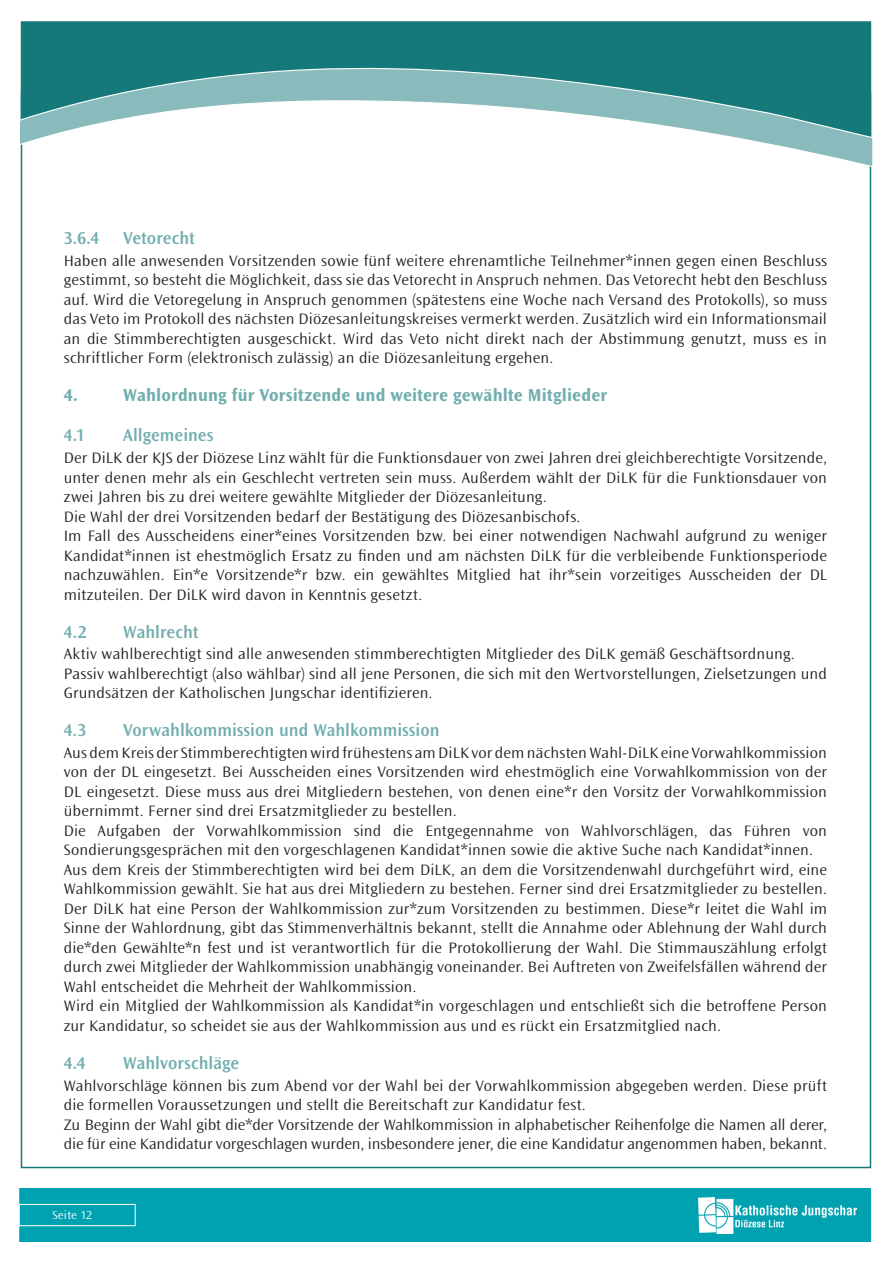
<style>
.page{position:relative;width:893px;height:1263px;background:#fff}
.page>*{position:absolute;margin:0;border:0;box-sizing:border-box;transform-origin:0 0}
.t1{font:600 18px "Ocean Sans Std";color:#72aeaf}
.t2{font:700 18px "Ocean Sans Std";letter-spacing:.005em;color:#72aeaf}
.Fließtext{font:300 15.75px/19.5px "Ocean Sans Std";letter-spacing:.005em;color:#231f20;scale:1.05 1}
.t3{font:300 12px "Ocean Sans Std";letter-spacing:.015em;color:#fff;scale:1.05 1}
</style>
<div class="page">
<div style="left:21px;top:92px;width:850px;height:1076px;background:#fff;border:2px solid #157879"></div>
<div style="left:21px;top:1188px;width:850px;height:53px;background:#00a2b2"></div>
<div style="left:19px;top:1204px;width:117px;height:22px;border:1px solid #fff"></div>
<svg style="left:20px;top:21px;width:852px;height:240px"></svg>
<svg style="left:872px;top:138px;width:1px;height:28px"></svg>
<img style="left:699px;top:1197px;width:158px;height:36px">
<p class="t1" style="left:64px;top:228px;width:37px">3.6.4</p>
<p class="t1" style="left:123px;top:228px;width:73px">Vetorecht</p>
<p class="Fließtext" style="left:64px;top:251px;width:728px;text-align:justify">Haben alle anwesenden Vorsitzenden sowie fünf weitere ehrenamtliche Teilnehmer*innen gegen einen Beschluss gestimmt, so besteht die Möglichkeit, dass sie das Vetorecht in Anspruch nehmen. Das Vetorecht hebt den Beschluss auf. Wird die Vetoregelung in Anspruch genommen (spätestens eine Woche nach Versand des Protokolls), so muss das Veto im Protokoll des nächsten Diözesanleitungskreises vermerkt werden. Zusätzlich wird ein Informationsmail an die Stimmberechtigten ausgeschickt. Wird das Veto nicht direkt nach der Abstimmung genutzt, muss es in schriftlicher Form (elektronisch zulässig) an die Diözesanleitung ergehen.</p>
<p class="t2" style="left:64px;top:385px;width:13px">4.</p>
<p class="t2" style="left:123px;top:385px;width:485px">Wahlordnung für Vorsitzende und weitere gewählte Mitglieder</p>
<p class="t1" style="left:64px;top:425px;width:23px">4.1</p>
<p class="t1" style="left:123px;top:425px;width:92px">Allgemeines</p>
<p class="Fließtext" style="left:64px;top:448px;width:728px;text-align:justify">Der DiLK der KJS der Diözese Linz wählt für die Funktionsdauer von zwei Jahren drei gleichberechtigte Vorsitzende, unter denen mehr als ein Geschlecht vertreten sein muss. Außerdem wählt der DiLK für die Funktionsdauer von zwei Jahren bis zu drei weitere gewählte Mitglieder der Diözesanleitung.</p>
<p class="Fließtext" style="left:64px;top:507px;width:492px">Die Wahl der drei Vorsitzenden bedarf der Bestätigung des Diözesanbischofs.</p>
<p class="Fließtext" style="left:64px;top:526px;width:728px;text-align:justify">Im Fall des Ausscheidens einer*eines Vorsitzenden bzw. bei einer notwendigen Nachwahl aufgrund zu weniger Kandidat*innen ist ehestmöglich Ersatz zu finden und am nächsten DiLK für die verbleibende Funktionsperiode nachzuwählen. Ein*e Vorsitzende*r bzw. ein gewähltes Mitglied hat ihr*sein vorzeitiges Ausscheiden der DL mitzuteilen. Der DiLK wird davon in Kenntnis gesetzt.</p>
<p class="t1" style="left:64px;top:622px;width:24px">4.2</p>
<p class="t1" style="left:123px;top:622px;width:77px">Wahlrecht</p>
<p class="Fließtext" style="left:64px;top:644px;width:696px">Aktiv wahlberechtigt sind alle anwesenden stimmberechtigten Mitglieder des DiLK gemäß Geschäftsordnung.</p>
<p class="Fließtext" style="left:64px;top:664px;width:728px">Passiv wahlberechtigt (also wählbar) sind all jene Personen, die sich mit den Wertvorstellungen, Zielsetzungen und<br>Grundsätzen der Katholischen Jungschar identifizieren.</p>
<p class="t1" style="left:64px;top:720px;width:24px">4.3</p>
<p class="t1" style="left:123px;top:720px;width:318px">Vorwahlkommission und Wahlkommission</p>
<p class="Fließtext" style="left:64px;top:743px;width:728px;text-align:justify">Aus dem Kreis der Stimmberechtigten wird frühestens am DiLK vor dem nächsten Wahl-DiLK eine Vorwahlkommission von der DL eingesetzt. Bei Ausscheiden eines Vorsitzenden wird ehestmöglich eine Vorwahlkommission von der DL eingesetzt. Diese muss aus drei Mitgliedern bestehen, von denen eine*r den Vorsitz der Vorwahlkommission übernimmt. Ferner sind drei Ersatzmitglieder zu bestellen.</p>
<p class="Fließtext" style="left:64px;top:821px;width:728px">Die Aufgaben der Vorwahlkommission sind die Entgegennahme von Wahlvorschlägen, das Führen von<br>Sondierungsgesprächen mit den vorgeschlagenen Kandidat*innen sowie die aktive Suche nach Kandidat*innen.</p>
<p class="Fließtext" style="left:64px;top:860px;width:728px">Aus dem Kreis der Stimmberechtigten wird bei dem DiLK, an dem die Vorsitzendenwahl durchgeführt wird, eine<br>Wahlkommission gewählt. Sie hat aus drei Mitgliedern zu bestehen. Ferner sind drei Ersatzmitglieder zu bestellen.</p>
<p class="Fließtext" style="left:64px;top:899px;width:728px;text-align:justify">Der DiLK hat eine Person der Wahlkommission zur*zum Vorsitzenden zu bestimmen. Diese*r leitet die Wahl im Sinne der Wahlordnung, gibt das Stimmenverhältnis bekannt, stellt die Annahme oder Ablehnung der Wahl durch die*den Gewählte*n fest und ist verantwortlich für die Protokollierung der Wahl. Die Stimmauszählung erfolgt durch zwei Mitglieder der Wahlkommission unabhängig voneinander. Bei Auftreten von Zweifelsfällen während der Wahl entscheidet die Mehrheit der Wahlkommission.</p>
<p class="Fließtext" style="left:64px;top:997px;width:728px">Wird ein Mitglied der Wahlkommission als Kandidat*in vorgeschlagen und entschließt sich die betroffene Person zur Kandidatur, so scheidet sie aus der Wahlkommission aus und es rückt ein Ersatzmitglied nach.</p>
<p class="t1" style="left:64px;top:1053px;width:24px">4.4</p>
<p class="t1" style="left:123px;top:1053px;width:117px">Wahlvorschläge</p>
<p class="Fließtext" style="left:64px;top:1076px;width:728px">Wahlvorschläge können bis zum Abend vor der Wahl bei der Vorwahlkommission abgegeben werden. Diese prüft die formellen Voraussetzungen und stellt die Bereitschaft zur Kandidatur fest.</p>
<p class="Fließtext" style="left:64px;top:1115px;width:728px">Zu Beginn der Wahl gibt die*der Vorsitzende der Wahlkommission in alphabetischer Reihenfolge die Namen all derer, die für eine Kandidatur vorgeschlagen wurden, insbesondere jener, die eine Kandidatur angenommen haben, bekannt.</p>
<p class="t3" style="left:52px;top:1209px;width:40px">Seite 12</p>
</div>
